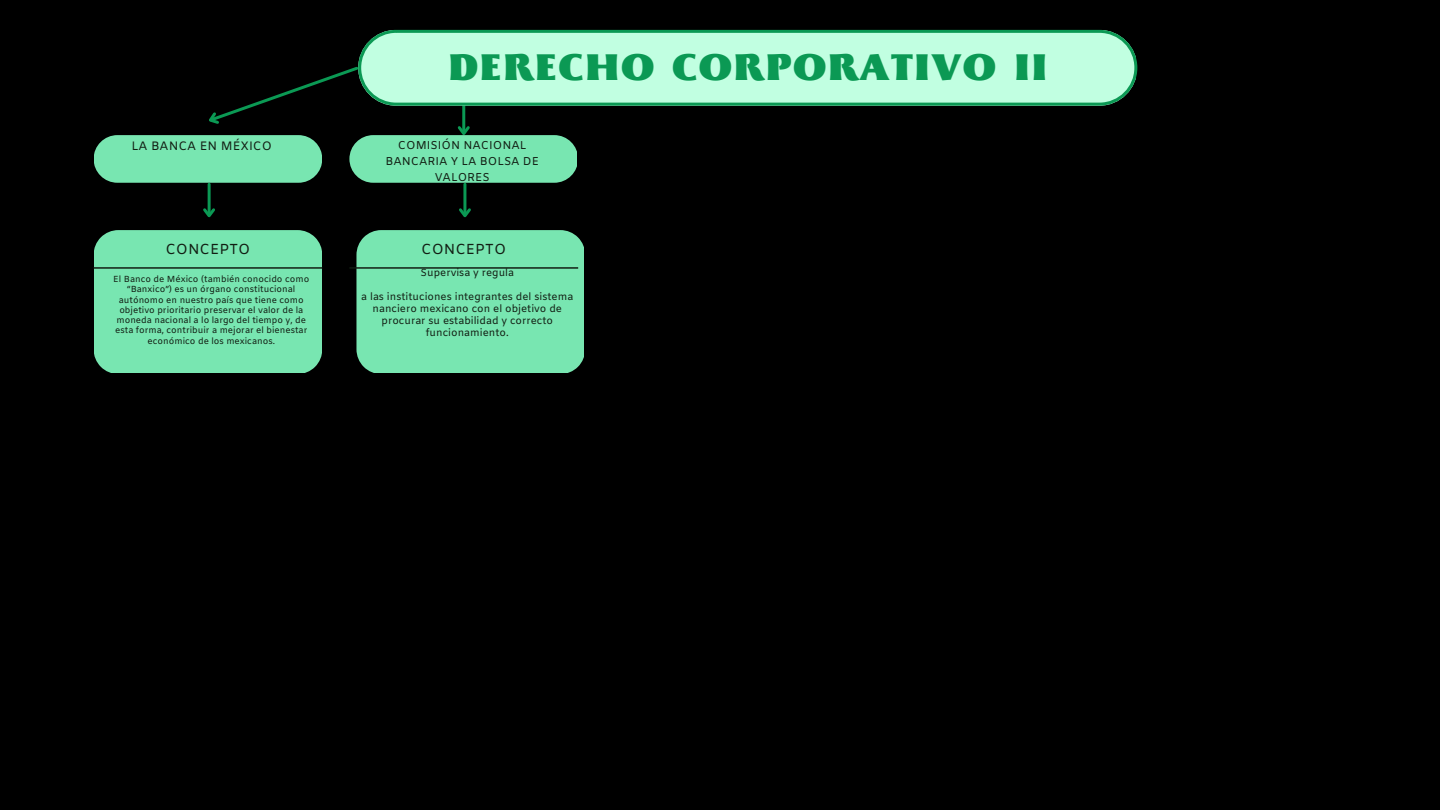
<style>
.page{position:relative;width:1440px;height:810px;background:#000}
.page>*{position:absolute;margin:0;border:0;box-sizing:border-box;transform-origin:0 0}
.t1{font:900 37.2px "Beatrix Antiqua";letter-spacing:.035em;color:#0b9954}
.t2{font:14.5px "Amiko";color:#121e13}
.t3{font:12.2px "Amiko";color:#121e13}
.t4{font:11.4px/15.8px "Amiko";color:#121e13;text-align:center}
.t5{font:10.3px/11.9px "Amiko";color:#121e13;text-align:center}
.t6{font:8.8px/10.2px "Amiko";color:#121e13;text-align:center}
</style>
<div class="page">
<svg style="left:209px;top:66px;width:149px;height:58px"></svg>
<hr style="left:462px;top:104px;width:3px;height:29px;background:#0b9954">
<svg style="left:457px;top:123px;width:13px;height:12px"></svg>
<div style="left:94px;top:135px;width:227px;height:48px;background:#78e6b1;border-radius:24px"></div>
<div style="left:349px;top:135px;width:228px;height:48px;background:#78e6b1;border-radius:24px"></div>
<hr style="left:208px;top:184px;width:3px;height:31px;background:#0b9954">
<svg style="left:203px;top:206px;width:12px;height:12px"></svg>
<hr style="left:463px;top:184px;width:3px;height:31px;background:#0b9954">
<svg style="left:459px;top:206px;width:12px;height:12px"></svg>
<div style="left:94px;top:230px;width:227px;height:143px;background:#78e6b1"></div>
<div style="left:356px;top:230px;width:228px;height:143px;background:#78e6b1"></div>
<hr style="left:94px;top:267px;width:228px;height:2px;background:#121e13">
<hr style="left:349px;top:267px;width:229px;height:2px;background:#121e13">
<svg style="left:358px;top:30px;width:779px;height:76px;background:#aef1d0"></svg>
<h1 class="t1" style="left:448px;top:44px;width:601px">DERECHO CORPORATIVO II</h1>
<h3 class="t3" style="left:132px;top:139px;width:142px">LA BANCA EN MÉXICO</h3>
<p class="t4" style="left:385px;top:138px;width:155px">COMISIÓN NACIONAL<br>BANCARIA Y LA BOLSA DE<br>VALORES</p>
<h2 class="t2" style="left:165px;top:241px;width:87px">CONCEPTO</h2>
<h2 class="t2" style="left:421px;top:241px;width:87px">CONCEPTO</h2>
<p class="t6" style="left:113px;top:275px;width:198px">El Banco de México (también conocido como “Banxico”) es un órgano constitucional autónomo en nuestro país que tiene como objetivo prioritario preservar el valor de la moneda nacional a lo largo del tiempo y, de esta forma, contribuir a mejorar el bienestar económico de los mexicanos.</p>
<p class="t5" style="left:421px;top:268px;width:95px">Supervisa y regula</p>
<p class="t5" style="left:361px;top:291px;width:213px">a las instituciones integrantes del sistema nanciero mexicano con el objetivo de procurar su estabilidad y correcto funcionamiento.</p>
</div>
